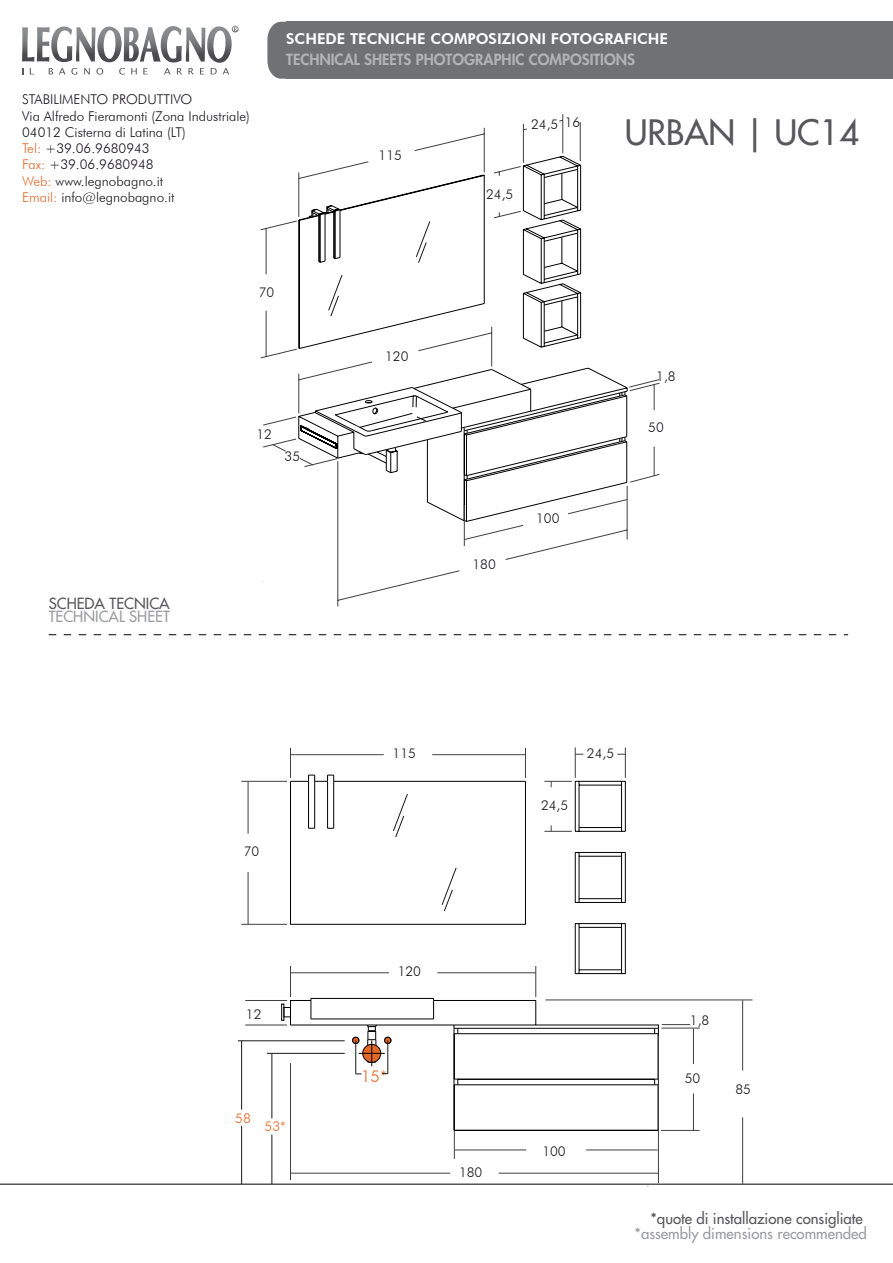
<style>
.page{position:relative;width:893px;height:1263px;background:#fff}
.page>*{position:absolute;margin:0;border:0;box-sizing:border-box;transform-origin:0 0}
.t1{font:34.2px "Futura";color:#58585a}
.t2{font:300 16.35px "Futura BT";color:#e36828}
.t3{font:15px "Futura";color:#58585a}
.t4{font:15px "Futura";color:#9c9d9f}
.t5{font:800 15px "Futura";color:#b1b3b4}
.t6{font:800 15px "Futura BT";color:#fff}
.t7{font:300 13.5px/16.2px "Futura BT";color:#1a171b}
.t8{font:300 13.5px "Futura BT";color:#1a171a}
.t9{font:300 13.5px "Futura BT";color:#e36828}
.s1{color:#e36928}
</style>
<div class="page">
<svg style="left:260px;top:114px;width:400px;height:493px"></svg>
<svg style="left:272px;top:444px;width:14px;height:8px"></svg>
<hr style="left:464px;top:505px;width:1px;height:41px;background:#3f3f3f">
<svg style="left:464px;top:520px;width:59px;height:20px"></svg>
<svg style="left:568px;top:499px;width:59px;height:15px"></svg>
<svg style="left:298px;top:178px;width:361px;height:302px"></svg>
<hr style="left:580px;top:122px;width:1px;height:39px;background:#3f3f3f">
<svg style="left:535px;top:1001px;width:1px;height:24px"></svg>
<hr style="left:376px;top:1025px;width:160px;height:1px;background:#000">
<hr style="left:290px;top:1025px;width:78px;height:1px;background:#000">
<hr style="left:434px;top:1000px;width:102px;height:1px;background:#000">
<hr style="left:658px;top:1028px;width:1px;height:102px;background:#000">
<hr style="left:454px;top:1028px;width:1px;height:102px;background:#000">
<hr style="left:290px;top:924px;width:235px;height:1px;background:#000">
<hr style="left:525px;top:781px;width:1px;height:143px;background:#000">
<hr style="left:290px;top:781px;width:1px;height:143px;background:#000">
<hr style="left:579px;top:973px;width:43px;height:1px;background:#000">
<hr style="left:579px;top:923px;width:43px;height:1px;background:#000">
<hr style="left:579px;top:927px;width:1px;height:43px;background:#000">
<hr style="left:579px;top:969px;width:43px;height:1px;background:#000">
<hr style="left:621px;top:927px;width:1px;height:43px;background:#000">
<hr style="left:579px;top:927px;width:43px;height:1px;background:#000">
<hr style="left:575px;top:923px;width:1px;height:50px;background:#000">
<svg style="left:575px;top:923px;width:5px;height:4px"></svg>
<hr style="left:625px;top:923px;width:1px;height:50px;background:#000">
<svg style="left:621px;top:970px;width:4px;height:4px"></svg>
<svg style="left:621px;top:923px;width:4px;height:4px"></svg>
<hr style="left:579px;top:902px;width:43px;height:1px;background:#000">
<hr style="left:579px;top:852px;width:43px;height:1px;background:#000">
<hr style="left:579px;top:856px;width:1px;height:43px;background:#000">
<hr style="left:579px;top:898px;width:43px;height:1px;background:#000">
<hr style="left:621px;top:856px;width:1px;height:43px;background:#000">
<hr style="left:579px;top:856px;width:43px;height:1px;background:#000">
<hr style="left:575px;top:852px;width:1px;height:50px;background:#000">
<svg style="left:575px;top:852px;width:5px;height:4px"></svg>
<hr style="left:625px;top:852px;width:1px;height:50px;background:#000">
<svg style="left:621px;top:899px;width:4px;height:4px"></svg>
<svg style="left:621px;top:852px;width:4px;height:4px"></svg>
<hr style="left:579px;top:831px;width:43px;height:1px;background:#000">
<hr style="left:579px;top:781px;width:43px;height:1px;background:#000">
<hr style="left:579px;top:785px;width:1px;height:42px;background:#000">
<hr style="left:579px;top:827px;width:43px;height:1px;background:#000">
<hr style="left:621px;top:785px;width:1px;height:42px;background:#000">
<hr style="left:579px;top:785px;width:43px;height:1px;background:#000">
<hr style="left:575px;top:781px;width:1px;height:50px;background:#000">
<hr style="left:625px;top:781px;width:1px;height:50px;background:#000">
<svg style="left:621px;top:827px;width:4px;height:5px"></svg>
<svg style="left:621px;top:781px;width:4px;height:4px"></svg>
<hr style="left:308px;top:781px;width:1px;height:47px;background:#000">
<hr style="left:314px;top:781px;width:1px;height:47px;background:#000">
<svg style="left:454px;top:1079px;width:5px;height:6px"></svg>
<hr style="left:327px;top:781px;width:1px;height:47px;background:#000">
<hr style="left:333px;top:781px;width:1px;height:47px;background:#000">
<hr style="left:536px;top:1028px;width:119px;height:1px;background:#000">
<hr style="left:458px;top:1084px;width:197px;height:1px;background:#000">
<hr style="left:458px;top:1130px;width:197px;height:1px;background:#000">
<hr style="left:458px;top:1033px;width:197px;height:1px;background:#000">
<svg style="left:654px;top:1079px;width:4px;height:6px"></svg>
<hr style="left:458px;top:1079px;width:197px;height:1px;background:#000">
<hr style="left:458px;top:1028px;width:78px;height:1px;background:#000">
<svg style="left:290px;top:998px;width:22px;height:27px"></svg>
<svg style="left:433px;top:999px;width:1px;height:20px"></svg>
<hr style="left:311px;top:998px;width:123px;height:1px;background:#000">
<hr style="left:334px;top:781px;width:191px;height:1px;background:#000">
<svg style="left:290px;top:775px;width:44px;height:7px"></svg>
<hr style="left:290px;top:748px;width:1px;height:30px;background:#3f403f">
<hr style="left:525px;top:748px;width:1px;height:30px;background:#3f403f">
<hr style="left:290px;top:754px;width:94px;height:1px;background:#3f403f">
<hr style="left:432px;top:754px;width:93px;height:1px;background:#3f403f">
<hr style="left:241px;top:781px;width:46px;height:1px;background:#3f403f">
<hr style="left:241px;top:924px;width:46px;height:1px;background:#3f403f">
<hr style="left:248px;top:781px;width:1px;height:53px;background:#3f403f">
<hr style="left:248px;top:872px;width:1px;height:52px;background:#3f403f">
<hr style="left:575px;top:747px;width:1px;height:31px;background:#3f403f">
<hr style="left:625px;top:747px;width:1px;height:31px;background:#3f403f">
<svg style="left:544px;top:781px;width:36px;height:6px"></svg>
<svg style="left:544px;top:825px;width:36px;height:7px"></svg>
<hr style="left:290px;top:966px;width:1px;height:31px;background:#3f403f">
<hr style="left:535px;top:966px;width:1px;height:31px;background:#3f403f">
<hr style="left:290px;top:972px;width:99px;height:1px;background:#3f403f">
<hr style="left:437px;top:972px;width:99px;height:1px;background:#3f403f">
<hr style="left:245px;top:1000px;width:42px;height:1px;background:#3f403f">
<hr style="left:245px;top:1025px;width:42px;height:1px;background:#3f403f">
<svg style="left:654px;top:1024px;width:36px;height:10px"></svg>
<hr style="left:290px;top:1063px;width:1px;height:117px;background:#3f403f">
<hr style="left:658px;top:1035px;width:1px;height:148px;background:#3f403f">
<hr style="left:290px;top:1173px;width:160px;height:1px;background:#3f403f">
<hr style="left:499px;top:1173px;width:159px;height:1px;background:#3f403f">
<div style="left:281px;top:1004px;width:3px;height:16px;border:1px solid #000"></div>
<div style="left:284px;top:1007px;width:7px;height:10px;border:1px solid #000"></div>
<svg style="left:393px;top:794px;width:15px;height:43px"></svg>
<svg style="left:442px;top:868px;width:14px;height:43px"></svg>
<hr style="left:238px;top:1040px;width:107px;height:1px;background:#1a171b">
<hr style="left:241px;top:1041px;width:1px;height:68px;background:#1a171b">
<hr style="left:241px;top:1126px;width:1px;height:58px;background:#1a171b">
<hr style="left:267px;top:1053px;width:78px;height:1px;background:#1a171b">
<hr style="left:272px;top:1053px;width:1px;height:65px;background:#1a171b">
<hr style="left:272px;top:1134px;width:1px;height:50px;background:#1a171b">
<svg style="left:352px;top:1025px;width:39px;height:41px"></svg>
<div style="left:384px;top:1037px;width:7px;height:7px;border:1px solid #000;border-radius:50%"></div>
<hr style="left:355px;top:1040px;width:1px;height:34px;background:#1a171b">
<hr style="left:388px;top:1040px;width:1px;height:34px;background:#1a171b">
<hr style="left:311px;top:1019px;width:123px;height:1px;background:#000">
<svg style="left:454px;top:1025px;width:5px;height:9px"></svg>
<hr style="left:536px;top:1025px;width:122px;height:1px;background:#000">
<svg style="left:454px;top:1130px;width:5px;height:29px"></svg>
<hr style="left:454px;top:1150px;width:72px;height:1px;background:#3f403f">
<hr style="left:586px;top:1150px;width:72px;height:1px;background:#3f403f">
<hr style="left:661px;top:1130px;width:39px;height:1px;background:#3f403f">
<hr style="left:693px;top:1093px;width:1px;height:37px;background:#3f403f">
<hr style="left:693px;top:1028px;width:1px;height:36px;background:#3f403f">
<hr style="left:662px;top:1028px;width:38px;height:1px;background:#3f403f">
<hr style="left:545px;top:1000px;width:207px;height:1px;background:#3f403f">
<hr style="left:742px;top:1117px;width:1px;height:67px;background:#3f403f">
<hr style="left:742px;top:1000px;width:1px;height:70px;background:#3f403f">
<svg style="left:267px;top:22px;width:20px;height:57px"></svg>
<div style="left:287px;top:22px;width:606px;height:57px;background:#707173"></div>
<svg style="left:49px;top:634px;width:799px;height:1px"></svg>
<svg style="left:22px;top:26px;width:217px;height:49px"></svg>
<hr style="left:0;top:1184px;width:893px;height:1px;background:#000">
<p class="t7" style="left:22px;top:91px;width:229px">STABILIMENTO PRODUTTIVO<br>Via Alfredo Fieramonti (Zona Industriale)<br>04012 Cisterna di Latina (LT)<br><span class="s1">Tel:</span> +39.06.9680943<br><span class="s1">Fax:</span> +39.06.9680948<br><span class="s1">Web:</span> www.legnobagno.it<br><span class="s1">Email:</span> info@legnobagno.it</p>
<p class="t6" style="left:286px;top:29px;width:383px">SCHEDE TECNICHE COMPOSIZIONI FOTOGRAFICHE</p>
<p class="t5" style="left:286px;top:50px;width:350px">TECHNICAL SHEETS PHOTOGRAPHIC COMPOSITIONS</p>
<p class="t7" style="left:379px;top:147px;width:25px">115</p>
<p class="t7" style="left:531px;top:116px;width:51px">24,5 16</p>
<p class="t7" style="left:486px;top:186px;width:29px">24,5</p>
<h1 class="t1" style="left:625px;top:111px;width:236px">URBAN | UC14</h1>
<p class="t3" style="left:49px;top:594px;width:123px">SCHEDA TECNICA</p>
<p class="t4" style="left:49px;top:607px;width:123px">TECHNICAL SHEET</p>
<p class="t7" style="left:259px;top:283px;width:17px">70</p>
<p class="t7" style="left:256px;top:426px;width:17px">12</p>
<p class="t7" style="left:285px;top:448px;width:17px">35</p>
<p class="t7" style="left:385px;top:348px;width:25px">120</p>
<p class="t7" style="left:472px;top:556px;width:25px">180</p>
<p class="t7" style="left:536px;top:510px;width:25px">100</p>
<p class="t7" style="left:656px;top:368px;width:21px">1,8</p>
<p class="t7" style="left:648px;top:419px;width:17px">50</p>
<p class="t8" style="left:244px;top:843px;width:17px">70</p>
<p class="t8" style="left:246px;top:1005px;width:17px">12</p>
<p class="t8" style="left:393px;top:745px;width:25px">115</p>
<p class="t8" style="left:398px;top:963px;width:25px">120</p>
<p class="t2" style="left:361px;top:1066px;width:27px">15*</p>
<p class="t8" style="left:541px;top:797px;width:29px">24,5</p>
<p class="t8" style="left:587px;top:745px;width:29px">24,5</p>
<p class="t8" style="left:690px;top:1012px;width:21px">1,8</p>
<p class="t8" style="left:685px;top:1070px;width:17px">50</p>
<p class="t8" style="left:735px;top:1081px;width:17px">85</p>
<p class="t9" style="left:235px;top:1110px;width:17px">58</p>
<p class="t9" style="left:265px;top:1118px;width:23px">53*</p>
<p class="t8" style="left:459px;top:1164px;width:25px">180</p>
<p class="t8" style="left:542px;top:1143px;width:25px">100</p>
<p class="t3" style="left:650px;top:1209px;width:214px">*quote di installazione consigliate</p>
<p class="t4" style="left:634px;top:1223px;width:234px">*assembly dimensions recommended</p>
</div>
